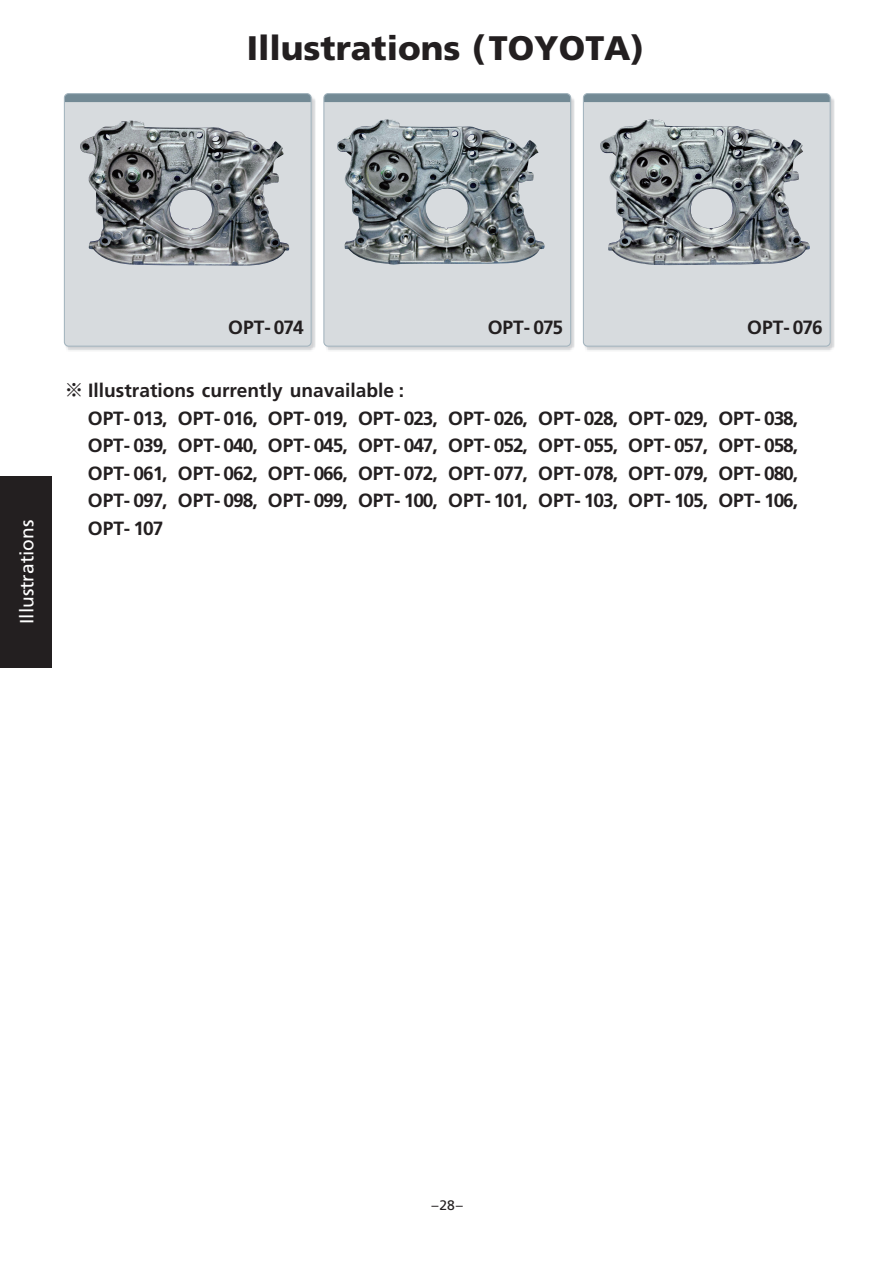
<style>
.page{position:relative;width:893px;height:1263px;background:#fff}
.page>*{position:absolute;margin:0;border:0;box-sizing:border-box;transform-origin:0 0}
.t1{font:900 34.05px "Frutiger 75";color:#231f20}
.t2{font:700 19.2px/27.6px "Frutiger 65";color:#231f20}
.t3{font:19.2px "Frutiger 55 Roman";color:#fff}
.t4{font:300 13.8px "Frutiger 45";color:#231f20;scale:2 1}
.s1{font-family:"Gothic BBB Pro";font-weight:500}
.s2{font-family:"Frutiger 55 Roman";font-weight:400}
</style>
<div class="page">
<img style="left:66px;top:95px;width:249px;height:256px">
<div style="left:64px;top:94px;width:247px;height:252px;background:#d7dbde;border-radius:4px"></div>
<img style="left:326px;top:97px;width:249px;height:254px">
<div style="left:324px;top:94px;width:246px;height:252px;background:#d7dbde;border-radius:4px"></div>
<img style="left:585px;top:95px;width:249px;height:256px">
<div style="left:583px;top:94px;width:247px;height:252px;background:#d7dbde;border-radius:4px"></div>
<div style="left:66px;top:94px;width:245px;height:8px;background:#738a95"></div>
<div style="left:64px;top:93px;width:247px;height:254px;border:1px solid #a3b4be;border-radius:4px"></div>
<img style="left:80px;top:120px;width:209px;height:146px">
<div style="left:325px;top:95px;width:244px;height:7px;background:#738a95"></div>
<div style="left:323px;top:93px;width:248px;height:254px;border:1px solid #a3b4be;border-radius:4px"></div>
<img style="left:337px;top:119px;width:208px;height:146px">
<div style="left:585px;top:94px;width:245px;height:8px;background:#738a95"></div>
<div style="left:583px;top:93px;width:247px;height:254px;border:1px solid #a3b4be;border-radius:4px"></div>
<img style="left:600px;top:119px;width:210px;height:146px">
<div style="left:0;top:476px;width:52px;height:192px;background:#231f20"></div>
<p class="t1" style="left:247px;top:36px;width:398px">Illustrations (TOYOTA)</p>
<p class="t3" style="left:20px;top:624px;width:106px;rotate:-90deg">Illustrations</p>
<p class="t2" style="left:228px;top:313px;width:77px">OPT- 074</p>
<p class="t2" style="left:487px;top:313px;width:77px">OPT- 075</p>
<p class="t2" style="left:747px;top:313px;width:77px">OPT- 076</p>
<p class="t2" style="left:88px;top:376px;width:712px;text-indent:-23px"><span class="s1">※</span> Illustrations currently unavailable :<br>OPT- 013, OPT- 016, OPT- 019, OPT- 023, OPT- 026, OPT- 028, OPT- 029, OPT- 038, OPT- 039, OPT- 040, OPT- 045, OPT- 047, OPT- 052, OPT- 055, OPT- 057, OPT- 058, OPT- 061, OPT- 062, OPT- 066, OPT- 072, OPT- 077, OPT- 078, OPT- 079, OPT- 080, OPT- 097, OPT- 098, OPT- 099, OPT- 100, OPT- 101, OPT- 103, OPT- 105, OPT- 106, OPT- 107</p>
<p class="t4" style="left:430px;top:1201px;width:18px">-<span class="s2">28</span>-</p>
</div>
